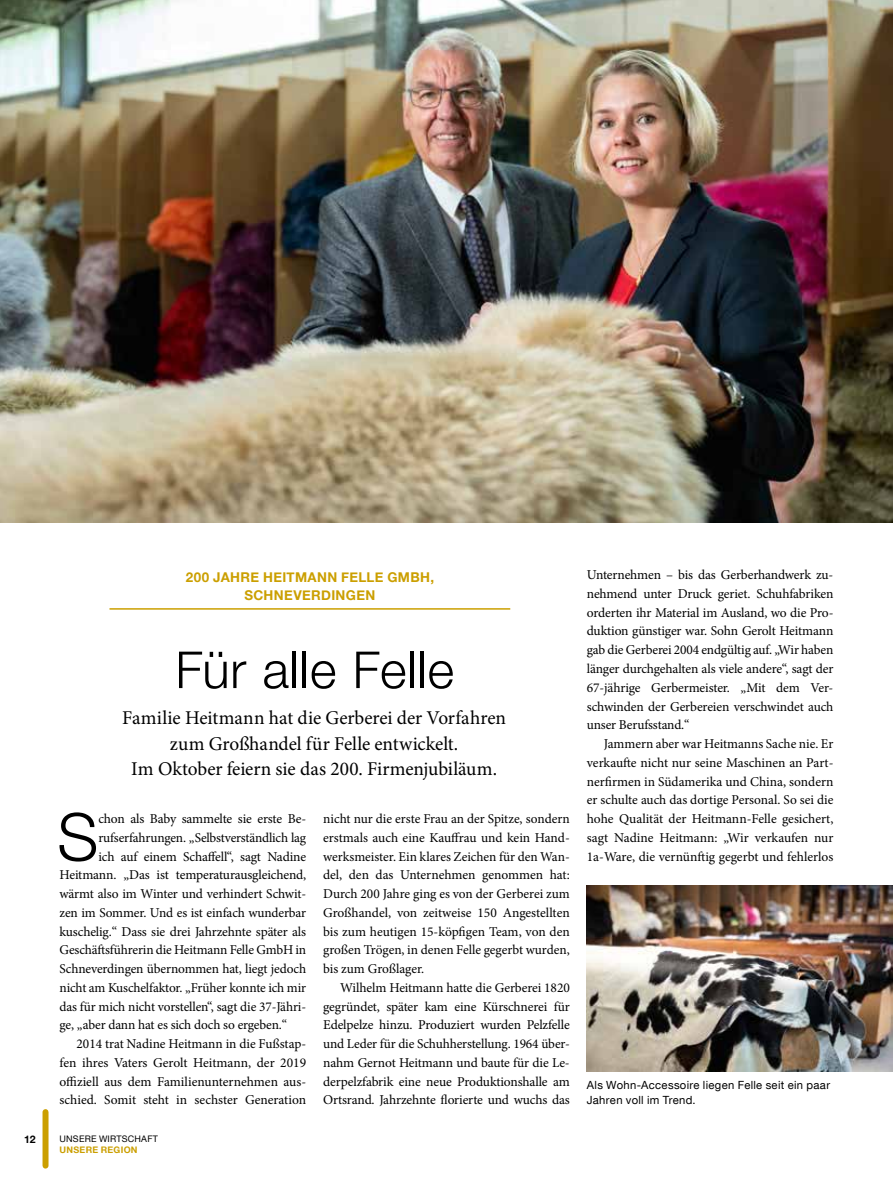
<style>
.page{position:relative;width:893px;height:1191px;background:#fff}
.page>*{position:absolute;margin:0;border:0;box-sizing:border-box;transform-origin:0 0}
.t1{font:300 66px "Helvetica Neue LT Com";color:#000}
.t2{font:300 51px "Helvetica Neue LT Com";letter-spacing:.01em;color:#000}
.t3{font:19.5px/25.5px "Minion Pro";letter-spacing:-.005em;color:#000;text-align:center}
.t4{font:13.5px/18.8px "Minion Pro";letter-spacing:-.01em;color:#000;text-align:justify}
.t5{font:700 13.5px/18px "Helvetica Neue";letter-spacing:.025em;color:#cb9f00;text-align:center}
.t6{font:11.25px/15px "Helvetica Neue LT Com";letter-spacing:.03em;color:#000}
.t7{font:700 10.5px "Helvetica Neue LT Std";color:#000}
.t8{font:9px "Helvetica Neue LT Com";letter-spacing:.025em;color:#000}
.t9{font:700 9px "Helvetica Neue LT Com";letter-spacing:.03em;color:#cb9f00}
</style>
<div class="page">
<img style="left:0;top:0;width:893px;height:523px">
<img style="left:587px;top:885px;width:306px;height:186px">
<hr style="left:109px;top:608px;width:401px;height:1px;background:#cb9f00">
<div style="left:43px;top:1112px;width:6px;height:53px;background:#cb9f00"></div>
<p class="t7" style="left:24px;top:1133px;width:13px">12</p>
<p class="t5" style="left:186px;top:568px;width:250px">200 JAHRE HEITMANN FELLE GMBH,<br>SCHNEVERDINGEN</p>
<h2 class="t2" style="left:175px;top:639px;width:280px">Für alle Felle</h2>
<h3 class="t3" style="left:122px;top:705px;width:385px">Familie Heitmann hat die Gerberei der Vorfahren zum Großhandel für Felle entwickelt.<br>Im Oktober feiern sie das 200. Firmenjubiläum.</h3>
<h1 class="t1" style="left:57px;top:796px;width:43px">S</h1>
<p class="t4" style="left:98px;top:809px;width:209px">chon als Baby sammelte sie erste Be-</p>
<p class="t4" style="left:98px;top:828px;width:209px">rufserfahrungen. „Selbstverständlich lag</p>
<p class="t4" style="left:98px;top:847px;width:209px">ich auf einem Schaffell“, sagt Nadine</p>
<p class="t4" style="left:60px;top:865px;width:248px">Heitmann. „Das ist temperaturausgleichend,</p>
<p class="t4" style="left:60px;top:884px;width:248px">wärmt also im Winter und verhindert Schwit-</p>
<p class="t4" style="left:60px;top:903px;width:248px">zen im Sommer. Und es ist einfach wunderbar</p>
<p class="t4" style="left:60px;top:922px;width:248px">kuschelig.“ Dass sie drei Jahrzehnte später als</p>
<p class="t4" style="left:60px;top:940px;width:248px">Geschäftsführerin die Heitmann Felle GmbH in</p>
<p class="t4" style="left:60px;top:959px;width:248px">Schneverdingen übernommen hat, liegt jedoch</p>
<p class="t4" style="left:60px;top:978px;width:248px">nicht am Kuschelfaktor. „Früher konnte ich mir</p>
<p class="t4" style="left:60px;top:997px;width:248px">das für mich nicht vorstellen“, sagt die 37-Jähri-</p>
<p class="t4" style="left:60px;top:1015px;width:229px">ge, „aber dann hat es sich doch so ergeben.“</p>
<p class="t4" style="left:77px;top:1034px;width:231px">2014 trat Nadine Heitmann in die Fußstap-</p>
<p class="t4" style="left:60px;top:1053px;width:248px">fen ihres Vaters Gerolt Heitmann, der 2019</p>
<p class="t4" style="left:60px;top:1072px;width:248px">offiziell aus dem Familienunternehmen aus-</p>
<p class="t4" style="left:60px;top:1090px;width:248px">schied. Somit steht in sechster Generation</p>
<p class="t8" style="left:60px;top:1133px;width:100px">UNSERE WIRTSCHAFT</p>
<p class="t9" style="left:60px;top:1144px;width:80px">UNSERE REGION</p>
<p class="t4" style="left:323px;top:809px;width:248px">nicht nur die erste Frau an der Spitze, sondern erstmals auch eine Kauffrau und kein Hand&shy;werksmeister. Ein klares Zeichen für den Wan&shy;del, den das Unternehmen genommen hat:<br>Durch 200 Jahre ging es von der Gerberei zum Großhandel, von zeitweise 150 Angestellten bis zum heutigen 15-köpfigen Team, von den großen Trögen, in denen Felle gegerbt wurden, bis zum Großlager.</p>
<p class="t4" style="left:323px;top:978px;width:248px;text-indent:17px">Wilhelm Heitmann hatte die Gerberei 1820 gegründet, später kam eine Kürschnerei für Edelpelze hinzu. Produziert wurden Pelzfelle und Leder für die Schuhherstellung. 1964 über&shy;nahm Gernot Heitmann und baute für die Le&shy;derpelzfabrik eine neue Produktionshalle am Ortsrand. Jahrzehnte florierte und wuchs das</p>
<p class="t4" style="left:587px;top:565px;width:248px">Unternehmen – bis das Gerberhandwerk zu&shy;nehmend unter Druck geriet. Schuhfabriken orderten ihr Material im Ausland, wo die Pro&shy;duktion günstiger war. Sohn Gerolt Heitmann gab die Gerberei 2004 endgültig auf. „Wir haben länger durchgehalten als viele andere“, sagt der 67-jährige Gerbermeister. „Mit dem Ver&shy;schwinden der Gerbereien verschwindet auch unser Berufsstand.“</p>
<p class="t4" style="left:587px;top:734px;width:248px;text-indent:17px">Jammern aber war Heitmanns Sache nie. Er verkaufte nicht nur seine Maschinen an Part&shy;nerfirmen in Südamerika und China, sondern er schulte auch das dortige Personal. So sei die hohe Qualität der Heitmann-Felle gesichert, sagt Nadine Heitmann: „Wir verkaufen nur 1a-Ware, die vernünftig gegerbt und fehlerlos</p>
<p class="t6" style="left:587px;top:1077px;width:245px">Als Wohn-Accessoire liegen Felle seit ein paar<br>Jahren voll im Trend.</p>
</div>
